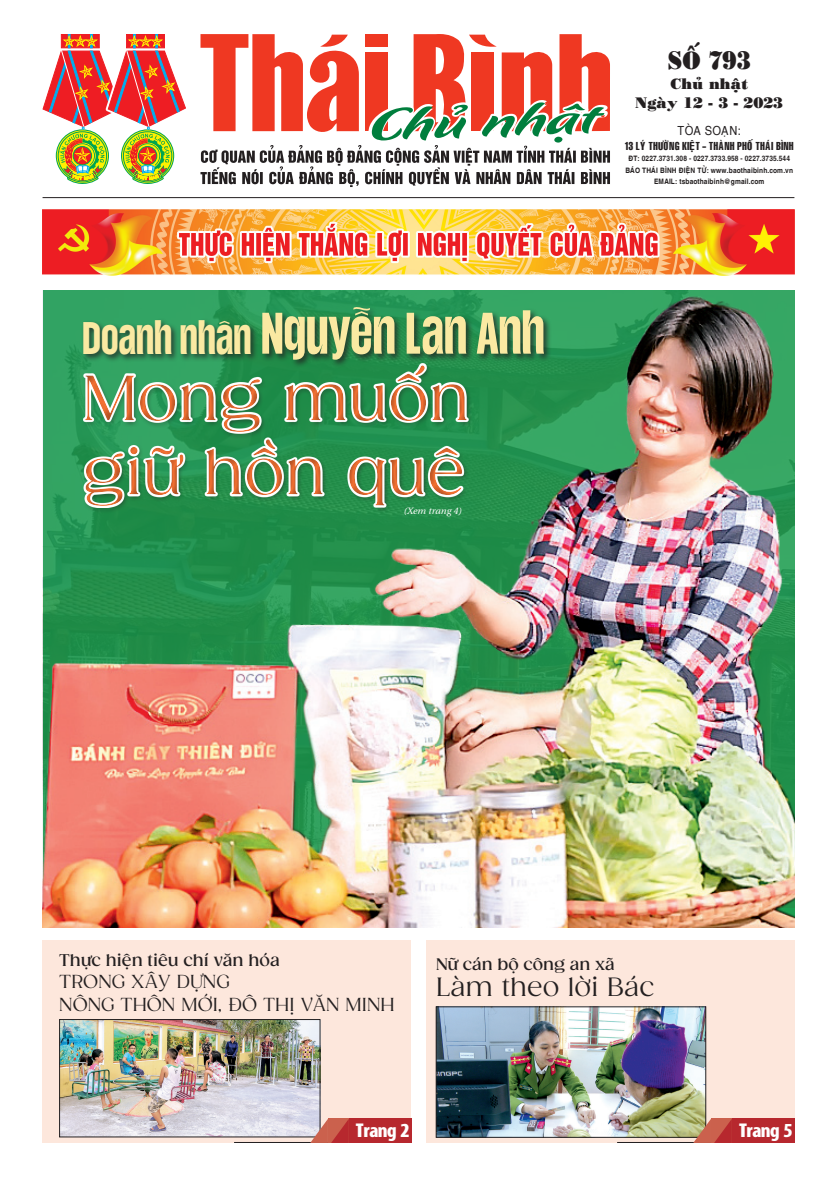
<style>
.page{position:relative;width:837px;height:1177px;background:#fff}
.page>*{position:absolute;margin:0;border:0;box-sizing:border-box;transform-origin:0 0}
.t1{font:61.6px/74px "SVN Gazpacho Regular";color:#f37133}
.Body{font:60.2px "SVN Gratelos Display Regular";color:#fae9a2}
.Body-2{font:25.5px "SVN Gazpacho Regular";color:#231f20}
.t2{font:25px "VNI Bodon Poster";color:#231f20;scale:.86 1}
.Body-3{font:20px "BHD Tieude";color:#fff}
.Body-4{font:18.2px "SVN Gazpacho Regular";color:#231f20}
.Body-5{font:16.3px "SVN Gazpacho Medium";color:#231f20}
.Body-6{font:16.1px "SVN Gazpacho Medium";color:#231f20}
.t3{font:15px "VNI Bodon Poster";color:#231f20}
.t4{font:12.5px "VNI Helve";color:#231f20;scale:.88 1}
.t5{font:11px "VNI Swiss Condense Bold";color:#231f20;scale:.88 1}
.Body-7{font:9.5px "BHD Utopia Italic long Italic";color:#fff}
.t6{font:7.4px "VNI Helve Bold";color:#231f20;scale:.88 1}
.s1{font-size:47px}
</style>
<div class="page">
<div style="left:43px;top:940px;width:368px;height:202px;background:#fde7dc"></div>
<div style="left:425px;top:940px;width:369px;height:202px;background:#fde7dc"></div>
<hr style="left:43px;top:197px;width:751px;height:1px;background:#231f20">
<svg style="left:365px;top:60px;width:397px;height:139px"></svg>
<svg style="left:200px;top:34px;width:409px;height:153px"></svg>
<svg style="left:43px;top:34px;width:143px;height:150px"></svg>
<img style="left:43px;top:209px;width:751px;height:57px">
<img style="left:43px;top:266px;width:751px;height:661px">
<div style="left:81px;top:305px;width:471px;height:63px;background:#231f20;opacity:.75"></div>
<div style="left:82px;top:362px;width:391px;height:151px;background:#231f20;opacity:.75"></div>
<div style="left:75px;top:353px;width:401px;height:154px;background:#231f20;opacity:.5"></div>
<img style="left:438px;top:1008px;width:265px;height:127px">
<div style="left:436px;top:1006px;width:269px;height:131px;border:1px solid #231f20"></div>
<hr style="left:617px;top:1142px;width:177px;height:1px;background:#231f20">
<div style="left:731px;top:1118px;width:63px;height:24px;background:#b7282e"></div>
<svg style="left:693px;top:1118px;width:38px;height:24px"></svg>
<img style="left:61px;top:1021px;width:257px;height:113px">
<div style="left:59px;top:1019px;width:261px;height:117px;border:1px solid #231f20"></div>
<hr style="left:234px;top:1142px;width:177px;height:1px;background:#231f20">
<div style="left:348px;top:1118px;width:63px;height:24px;background:#b7282e"></div>
<svg style="left:310px;top:1118px;width:38px;height:24px"></svg>
<p class="t2" style="left:667px;top:40px;width:98px">SOÁ793</p>
<p class="t3" style="left:670px;top:71px;width:80px">Chuû nhaät</p>
<p class="t3" style="left:635px;top:91px;width:149px">Ngaøy 12 - 3 - 2023</p>
<p class="Body" style="left:83px;top:300px;width:463px"><span class="s1">Doanh nhân</span> Nguyễn Lan Anh</p>
<h1 class="t1" style="left:82px;top:355px;width:389px">Mong muốn giữ hồn quê</h1>
<p class="Body-7" style="left:404px;top:501px;width:59px">(Xem trang 4)</p>
<p class="t4" style="left:677px;top:121px;width:74px">TOØA SOAÏN:</p>
<p class="t5" style="left:624px;top:137px;width:193px">13 LYÙ THÖÔØNG KIEÄT - THAØNH PHOÁ THAÙI BÌNH</p>
<p class="t6" style="left:628px;top:153px;width:185px">ÑT: 0227.3731.308 - 0227.3733.958 - 0227.3735.544</p>
<p class="t6" style="left:625px;top:164px;width:192px">BAÙO THAÙI BÌNH ÑIEÄN TÖÛ: www.baothaibinh.com.vn</p>
<p class="t6" style="left:653px;top:175px;width:127px">EMAIL: tsbaothaibinh@gmail.com</p>
<p class="Body-5" style="left:59px;top:947px;width:222px">Thực hiện tiêu chí văn hóa</p>
<p class="Body-4" style="left:59px;top:968px;width:172px">TRONG XÂY DỰNG</p>
<p class="Body-4" style="left:59px;top:990px;width:336px">NÔNG THÔN MỚI, ĐÔ THỊ VĂN MINH</p>
<p class="Body-6" style="left:436px;top:951px;width:180px">Nữ cán bộ công an xã</p>
<p class="Body-2" style="left:436px;top:967px;width:220px">Làm theo lời Bác</p>
<p class="Body-3" style="left:356px;top:1116px;width:55px">Trang 2</p>
<p class="Body-3" style="left:738px;top:1116px;width:55px">Trang 5</p>
</div>
